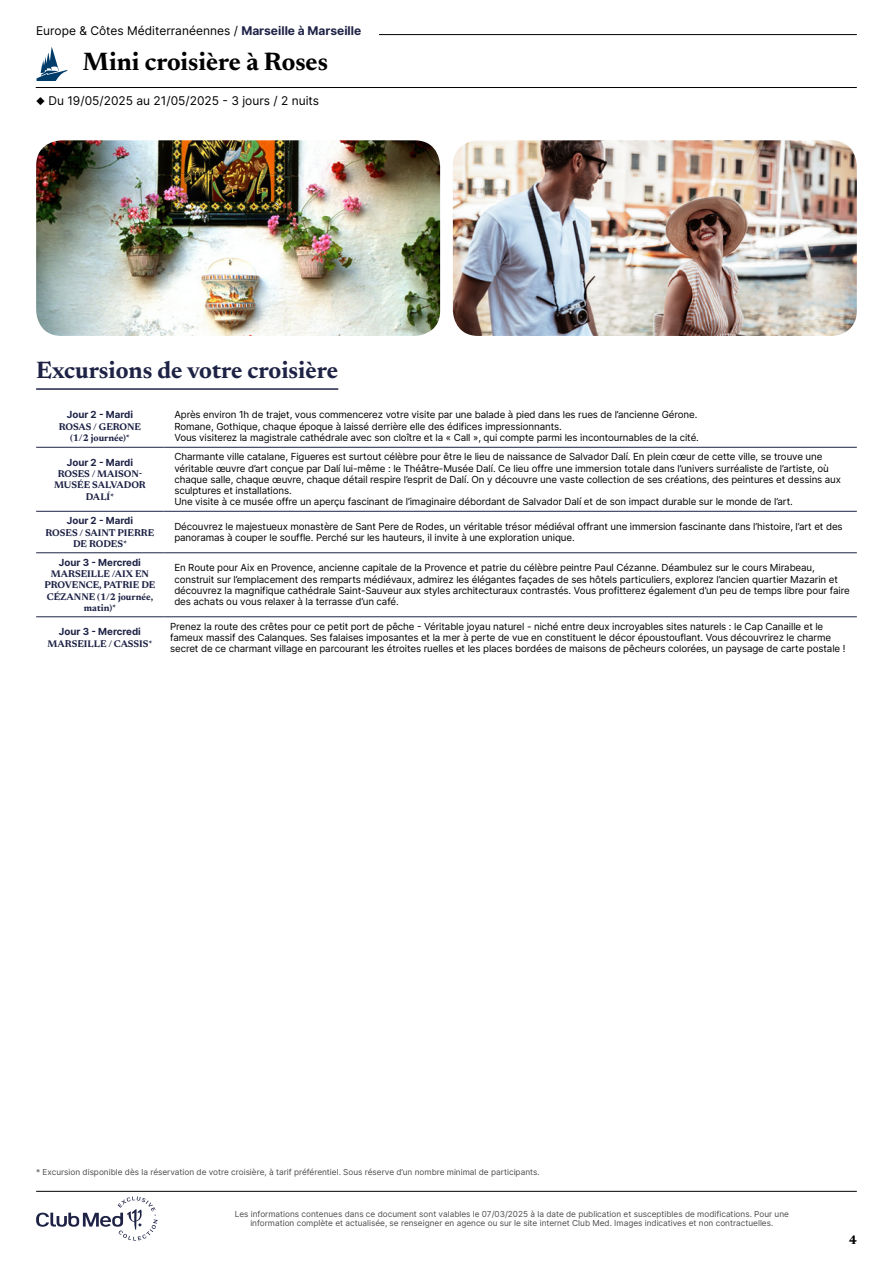
<style>
.page{position:relative;width:893px;height:1263px;background:#fff}
.page>*{position:absolute;margin:0;border:0;box-sizing:border-box;transform-origin:0 0}
.t1{font:700 25.5px "Newsreader 24 pt";color:#000}
.t2{font:700 24px "Newsreader 24 pt";color:#1e2346}
.t3{font:700 12.6px "Newsreader 24 pt";color:#000}
.t4{font:12px "Inter";color:#000}
.t5{font:9.75px/11.2px "Inter";letter-spacing:-.01em;color:#000}
.t6{font:700 9.75px/11.2px "Newsreader 24 pt";color:#1e2346;text-align:center}
.t7{font:700 9.75px "Inter";color:#1e2346}
.t8{font:8.25px/9px "Inter";color:#4d4d4d;text-align:center}
.s1{font-weight:700;color:#1e2346}
</style>
<div class="page">
<hr style="left:107px;top:34px;width:750px;height:1px;background:#000">
<hr style="left:36px;top:87px;width:821px;height:1px;background:#000">
<svg style="left:36px;top:47px;width:32px;height:34px"></svg>
<div style="left:36px;top:26px;width:342px;height:17px;background:#fff"></div>
<img style="left:36px;top:140px;width:404px;height:196px">
<img style="left:453px;top:140px;width:404px;height:196px">
<hr style="left:36px;top:388px;width:302px;height:2px;background:#1e2346">
<hr style="left:36px;top:447px;width:128px;height:1px;background:#1e2346">
<hr style="left:164px;top:447px;width:693px;height:1px;background:#1e2346">
<hr style="left:36px;top:511px;width:128px;height:1px;background:#1e2346">
<hr style="left:164px;top:511px;width:693px;height:1px;background:#1e2346">
<hr style="left:36px;top:552px;width:128px;height:1px;background:#1e2346">
<hr style="left:36px;top:616px;width:128px;height:1px;background:#1e2346">
<hr style="left:164px;top:552px;width:693px;height:1px;background:#1e2346">
<hr style="left:164px;top:616px;width:693px;height:1px;background:#1e2346">
<svg style="left:36px;top:1196px;width:122px;height:44px"></svg>
<hr style="left:36px;top:1191px;width:821px;height:1px;background:#000">
<p class="t4" style="left:36px;top:22px;width:327px">Europe &amp; Côtes Méditerranéennes / <span class="s1">Marseille à Marseille</span></p>
<h1 class="t1" style="left:83px;top:43px;width:246px">Mini croisière à Roses</h1>
<p class="t4" style="left:36px;top:92px;width:284px">◆ Du 19/05/2025 au 21/05/2025 - 3 jours / 2 nuits</p>
<h2 class="t2" style="left:36px;top:353px;width:304px">Excursions de votre croisière</h2>
<p class="t7" style="left:67px;top:408px;width:68px">Jour 2 - Mardi</p>
<p class="t6" style="left:59px;top:420px;width:84px">ROSAS / GERONE (1/2 journée)*</p>
<p class="t5" style="left:174px;top:409px;width:526px">Après environ 1h de trajet, vous commencerez votre visite par une balade à pied dans les rues de l’ancienne Gérone.<br>Romane, Gothique, chaque époque à laissé derrière elle des édifices impressionnants.<br>Vous visiterez la magistrale cathédrale avec son cloître et la « Call », qui compte parmi les incontournables de la cité.</p>
<p class="t7" style="left:67px;top:455px;width:68px">Jour 2 - Mardi</p>
<p class="t6" style="left:54px;top:468px;width:93px">ROSES / MAISON-<br>MUSÉE SALVADOR<br>DALÍ*</p>
<p class="t5" style="left:174px;top:451px;width:668px">Charmante ville catalane, Figueres est surtout célèbre pour être le lieu de naissance de Salvador Dalí. En plein cœur de cette ville, se trouve une véritable œuvre d’art conçue par Dalí lui-même : le Théâtre-Musée Dalí. Ce lieu offre une immersion totale dans l’univers surréaliste de l’artiste, où chaque salle, chaque œuvre, chaque détail respire l’esprit de Dalí. On y découvre une vaste collection de ses créations, des peintures et dessins aux sculptures et installations.<br>Une visite à ce musée offre un aperçu fascinant de l’imaginaire débordant de Salvador Dalí et de son impact durable sur le monde de l’art.</p>
<p class="t7" style="left:67px;top:514px;width:68px">Jour 2 - Mardi</p>
<p class="t6" style="left:45px;top:526px;width:110px">ROSES / SAINT PIERRE<br>DE RODES*</p>
<p class="t5" style="left:174px;top:521px;width:670px">Découvrez le majestueux monastère de Sant Pere de Rodes, un véritable trésor médiéval offrant une immersion fascinante dans l’histoire, l’art et des panoramas à couper le souffle. Perché sur les hauteurs, il invite à une exploration unique.</p>
<p class="t7" style="left:59px;top:555px;width:83px">Jour 3 - Mercredi</p>
<p class="t6" style="left:44px;top:568px;width:113px">MARSEILLE /AIX EN<br>PROVENCE, PATRIE DE<br>CÉZANNE (1/2 journée, matin)*</p>
<p class="t5" style="left:174px;top:562px;width:677px">En Route pour Aix en Provence, ancienne capitale de la Provence et patrie du célèbre peintre Paul Cézanne. Déambulez sur le cours Mirabeau, construit sur l’emplacement des remparts médiévaux, admirez les élégantes façades de ses hôtels particuliers, explorez l’ancien quartier Mazarin et découvrez la magnifique cathédrale Saint-Sauveur aux styles architecturaux contrastés. Vous profitterez également d’un peu de temps libre pour faire des achats ou vous relaxer à la terrasse d’un café.</p>
<p class="t7" style="left:59px;top:625px;width:83px">Jour 3 - Mercredi</p>
<p class="t6" style="left:48px;top:637px;width:107px">MARSEILLE / CASSIS*</p>
<p class="t5" style="left:170px;top:620px;width:677px">Prenez la route des crêtes pour ce petit port de pêche - Véritable joyau naturel - niché entre deux incroyables sites naturels : le Cap Canaille et le fameux massif des Calanques. Ses falaises imposantes et la mer à perte de vue en constituent le décor époustouflant. Vous découvrirez le charme secret de ce charmant village en parcourant les étroites ruelles et les places bordées de maisons de pêcheurs colorées, un paysage de carte postale !</p>
<p class="t8" style="left:36px;top:1168px;width:505px">* Excursion disponible dès la réservation de votre croisière, à tarif préférentiel. Sous réserve d’un nombre minimal de participants.</p>
<p class="t8" style="left:235px;top:1209px;width:556px">Les informations contenues dans ce document sont valables le 07/03/2025 à la date de publication et susceptibles de modifications. Pour une information complète et actualisée, se renseigner en agence ou sur le site internet Club Med. Images indicatives et non contractuelles.</p>
<p class="t3" style="left:849px;top:1230px;width:9px">4</p>
</div>
